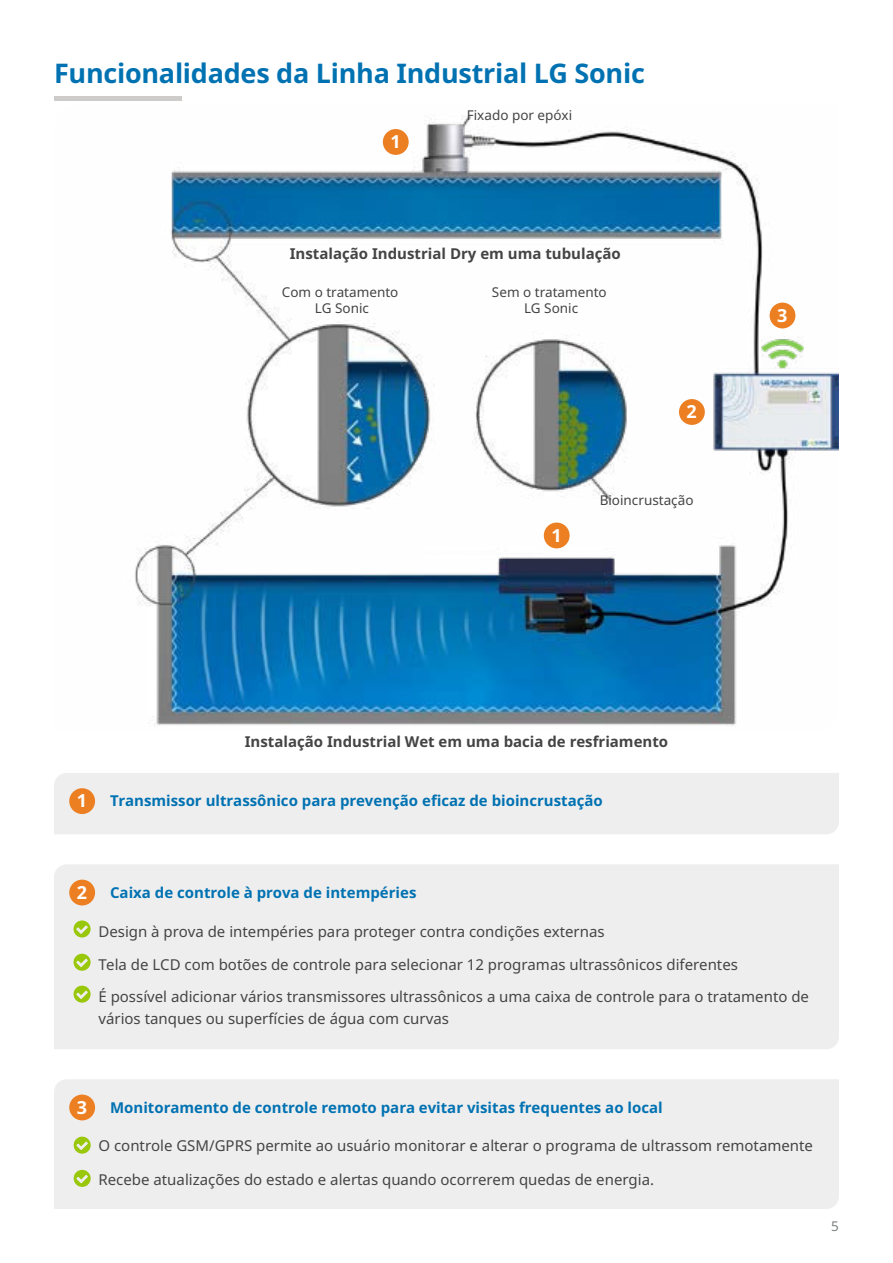
<style>
.page{position:relative;width:893px;height:1263px;background:#fff}
.page>*{position:absolute;margin:0;border:0;box-sizing:border-box;transform-origin:0 0}
.t1{font:700 27px "Noto Sans";letter-spacing:-.01em;color:#0072b2}
.t2{font:700 18px "Noto Sans";color:#fff}
.t3{font:15px/32px "Noto Sans";color:#444}
.t4{font:700 15px "Noto Sans";color:#0072b2}
.t5{font:700 15px "Noto Sans";color:#444}
.t6{font:13.5px/16.2px "Noto Sans";color:#444;text-align:center}
.t7{font:13.5px "Noto Sans";color:#7f8080}
</style>
<div class="page">
<hr style="left:54px;top:97px;width:128px;height:4px;background:#cdcccb">
<div style="left:54px;top:773px;width:785px;height:61px;background:#efeeee"></div>
<div style="left:69px;top:788px;width:26px;height:26px;background:#ed7f23;border-radius:50%"></div>
<div style="left:54px;top:864px;width:785px;height:185px;background:#efeeee"></div>
<div style="left:69px;top:880px;width:26px;height:25px;background:#ed7f23;border-radius:50%"></div>
<svg style="left:74px;top:920px;width:17px;height:17px"></svg>
<svg style="left:74px;top:954px;width:17px;height:17px"></svg>
<svg style="left:74px;top:986px;width:17px;height:17px"></svg>
<div style="left:54px;top:1079px;width:785px;height:130px;background:#efeeee"></div>
<div style="left:69px;top:1094px;width:26px;height:26px;background:#ed7f23;border-radius:50%"></div>
<svg style="left:74px;top:1137px;width:17px;height:17px"></svg>
<svg style="left:74px;top:1170px;width:17px;height:17px"></svg>
<img style="left:135px;top:115px;width:704px;height:611px">
<div style="left:544px;top:522px;width:26px;height:26px;background:#ed7f23;border-radius:50%"></div>
<div style="left:383px;top:129px;width:26px;height:26px;background:#ed7f23;border-radius:50%"></div>
<div style="left:679px;top:399px;width:26px;height:26px;background:#ed7f23;border-radius:50%"></div>
<div style="left:770px;top:303px;width:25px;height:25px;background:#ed7f23;border-radius:50%"></div>
<img style="left:762px;top:337px;width:42px;height:31px">
<h1 class="t1" style="left:54px;top:62px;width:592px">Funcionalidades da Linha Industrial LG Sonic</h1>
<p class="t2" style="left:390px;top:134px;width:12px">1</p>
<p class="t6" style="left:467px;top:107px;width:107px">Fixado por epóxi</p>
<p class="t5" style="left:290px;top:248px;width:333px">Instalação Industrial Dry em uma tubulação</p>
<p class="t6" style="left:282px;top:285px;width:118px">Com o tratamento<br>LG Sonic</p>
<p class="t6" style="left:492px;top:284px;width:116px">Sem o tratamento<br>LG Sonic</p>
<p class="t2" style="left:687px;top:404px;width:12px">2</p>
<p class="t2" style="left:551px;top:528px;width:12px">1</p>
<p class="t6" style="left:600px;top:493px;width:95px">Bioincrustação</p>
<p class="t2" style="left:777px;top:308px;width:12px">3</p>
<p class="t5" style="left:245px;top:735px;width:425px">Instalação Industrial Wet em uma bacia de resfriamento</p>
<p class="t2" style="left:77px;top:794px;width:12px">1</p>
<p class="t4" style="left:110px;top:790px;width:494px">Transmissor ultrassônico para prevenção eficaz de bioincrustação</p>
<p class="t2" style="left:77px;top:885px;width:12px">2</p>
<p class="t4" style="left:110px;top:886px;width:308px">Caixa de controle à prova de intempéries</p>
<p class="t3" style="left:98px;top:915px;width:508px">Design à prova de intempéries para proteger contra condições externas</p>
<p class="t3" style="left:98px;top:948px;width:712px">Tela de LCD com botões de controle para selecionar 12 programas ultrassônicos diferentes<br>É possível adicionar vários transmissores ultrassônicos a uma caixa de controle para o tratamento de</p>
<p class="t3" style="left:98px;top:1002px;width:352px">vários tanques ou superfícies de água com curvas</p>
<p class="t2" style="left:77px;top:1100px;width:12px">3</p>
<p class="t4" style="left:110px;top:1101px;width:554px">Monitoramento de controle remoto para evitar visitas frequentes ao local</p>
<p class="t3" style="left:98px;top:1130px;width:716px">O controle GSM/GPRS permite ao usuário monitorar e alterar o programa de ultrassom remotamente</p>
<p class="t3" style="left:98px;top:1163px;width:557px">Recebe atualizações do estado e alertas quando ocorrerem quedas de energia.</p>
<p class="t7" style="left:831px;top:1217px;width:9px">5</p>
</div>
